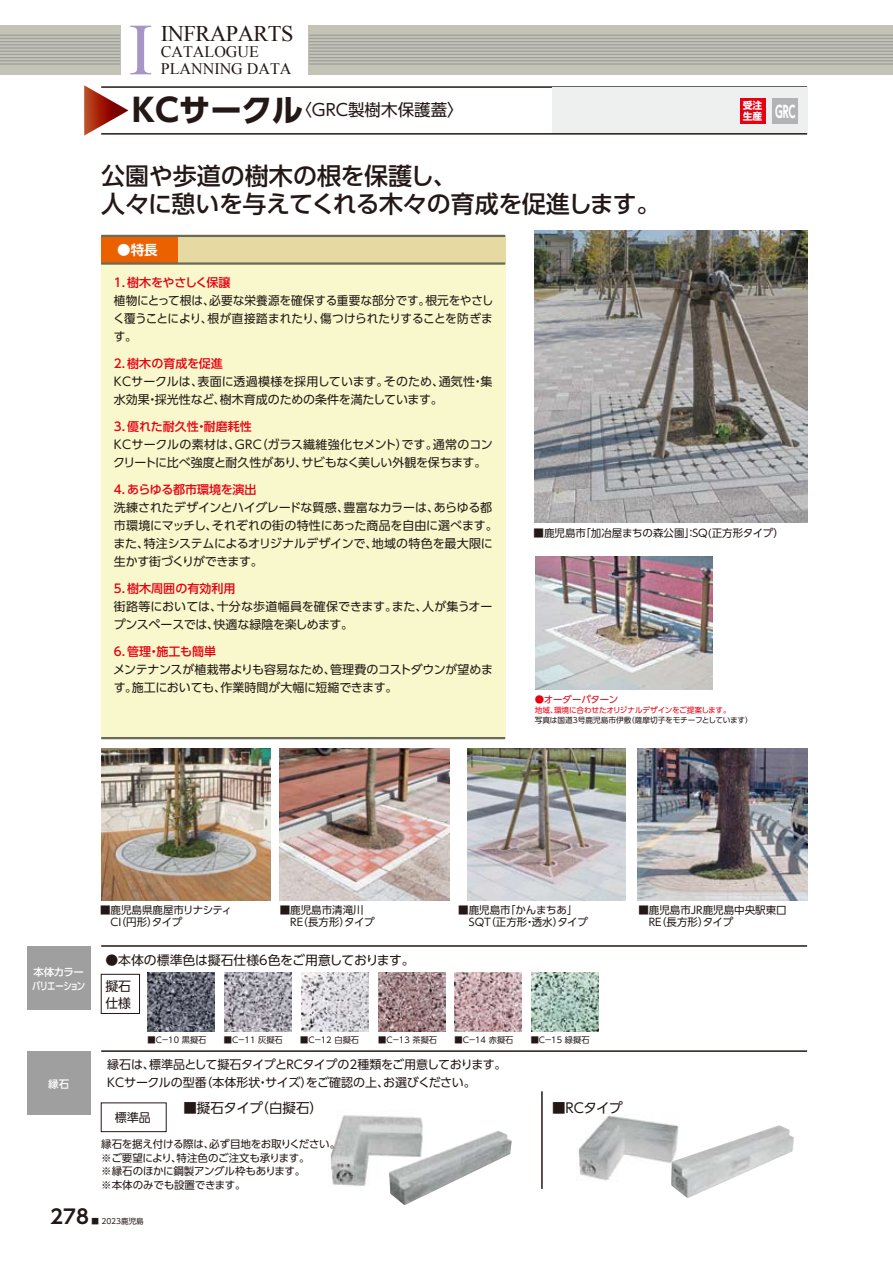
<style>
.page{position:relative;width:893px;height:1263px;background:#fff}
.page>*{position:absolute;margin:0;border:0;box-sizing:border-box;transform-origin:0 0}
.t1{font:73.5px "Times New Roman";color:#a695c6}
.t2{font:500 24px/28.5px "UD Shin Go Pro";letter-spacing:-.02em;color:#231815}
.t3{font:22.35px "Times New Roman";letter-spacing:-.02em;color:#231815}
.t4{font:700 19.5px "UD Shin Go Pro De";color:#231815}
.t5{font:16.5px "UD Shin Go Pro";color:#231815}
.t6{font:700 16.5px "UD Shin Go Pro";color:#fff;scale:.57 1}
.t7{font:16.05px "Times New Roman";color:#231815}
.t8{font:13.5px "UD Shin Go Pro";letter-spacing:-.025em;color:#231815}
.t9{font:700 13.5px "UD Shin Go Pro De";color:#fff}
.t10{font:12.9px/17.7px "UD Shin Go Pro";color:#231815}
.t11{font:12px/18px "UD Shin Go Pro";letter-spacing:-.01em;color:#231815}
.t12{font:10.5px/12px "UD Shin Go Pro";letter-spacing:-.005em;color:#231815}
.t13{font:500 10.5px/13.5px "UD Shin Go Pro";letter-spacing:-.065em;color:#fff}
.t14{font:500 10.5px "UD Shin Go Pro";letter-spacing:-.045em;color:#fff}
.t15{font:700 9.75px/11.2px "UD Shin Go Pro";color:#fff}
.t16{font:9.45px "UD Shin Go Pro";letter-spacing:-.025em;color:#e60012}
.t17{font:8.25px "UD Shin Go Pro";color:#231815}
.t18{font:7.65px/9.9px "UD Shin Go Pro";letter-spacing:-.015em;color:#231815}
.t19{font:7.5px "UD Shin Go Pro";color:#231815}
.s1{font-weight:700;font-size:31.5px}
.s2{font-weight:500;color:#e60012}
.s3{color:#e60012}
</style>
<div class="page">
<img style="left:455px;top:973px;width:67px;height:59px">
<img style="left:148px;top:973px;width:67px;height:59px">
<img style="left:225px;top:973px;width:67px;height:59px">
<img style="left:301px;top:973px;width:67px;height:59px">
<img style="left:379px;top:973px;width:67px;height:59px">
<img style="left:531px;top:973px;width:67px;height:59px">
<img style="left:578px;top:1113px;width:96px;height:68px">
<img style="left:671px;top:1125px;width:123px;height:73px">
<img style="left:330px;top:1115px;width:93px;height:71px">
<img style="left:389px;top:1130px;width:123px;height:75px">
<img style="left:101px;top:748px;width:170px;height:152px">
<img style="left:638px;top:748px;width:169px;height:152px">
<img style="left:280px;top:748px;width:169px;height:152px">
<img style="left:535px;top:556px;width:178px;height:133px">
<img style="left:468px;top:748px;width:158px;height:152px">
<img style="left:534px;top:230px;width:273px;height:293px">
<div style="left:309px;top:26px;width:584px;height:49px;background:#c3c4b6"></div>
<hr style="left:309px;top:63px;width:584px;height:2px;background:#9f9fa0">
<hr style="left:309px;top:57px;width:584px;height:1px;background:#9f9fa0">
<hr style="left:309px;top:51px;width:584px;height:1px;background:#9f9fa0">
<hr style="left:309px;top:44px;width:584px;height:1px;background:#9f9fa0">
<hr style="left:309px;top:38px;width:584px;height:1px;background:#9f9fa0">
<hr style="left:309px;top:60px;width:584px;height:1px;background:#9f9fa0">
<hr style="left:309px;top:54px;width:584px;height:1px;background:#9f9fa0">
<hr style="left:309px;top:47px;width:584px;height:2px;background:#9f9fa0">
<hr style="left:309px;top:41px;width:584px;height:1px;background:#9f9fa0">
<hr style="left:309px;top:35px;width:584px;height:1px;background:#9f9fa0">
<div style="left:0;top:26px;width:120px;height:49px;background:#c3c4b6"></div>
<hr style="left:0;top:63px;width:120px;height:2px;background:#9f9fa0">
<hr style="left:0;top:57px;width:120px;height:1px;background:#9f9fa0">
<hr style="left:0;top:51px;width:120px;height:1px;background:#9f9fa0">
<hr style="left:0;top:44px;width:120px;height:1px;background:#9f9fa0">
<hr style="left:0;top:38px;width:120px;height:1px;background:#9f9fa0">
<hr style="left:0;top:60px;width:120px;height:1px;background:#9f9fa0">
<hr style="left:0;top:54px;width:120px;height:1px;background:#9f9fa0">
<hr style="left:0;top:47px;width:120px;height:2px;background:#9f9fa0">
<hr style="left:0;top:41px;width:120px;height:1px;background:#9f9fa0">
<hr style="left:0;top:35px;width:120px;height:1px;background:#9f9fa0">
<hr style="left:101px;top:86px;width:706px;height:2px;background:#231815">
<div style="left:552px;top:87px;width:255px;height:47px;background:#eeefef"></div>
<hr style="left:101px;top:133px;width:706px;height:2px;background:#231815">
<svg style="left:84px;top:85px;width:44px;height:51px"></svg>
<div style="left:101px;top:264px;width:404px;height:474px;background:#f9f8cc"></div>
<div style="left:101px;top:236px;width:404px;height:28px;background:#e6daa2"></div>
<div style="left:101px;top:236px;width:77px;height:28px;background:#eb6100"></div>
<hr style="left:101px;top:235px;width:404px;height:2px;background:#6a6a56">
<hr style="left:101px;top:737px;width:404px;height:2px;background:#6a6a56">
<hr style="left:101px;top:262px;width:404px;height:3px;background:#6a6a56">
<hr style="left:101px;top:945px;width:706px;height:2px;background:#231815">
<div style="left:27px;top:946px;width:64px;height:64px;background:#9f9fa0"></div>
<hr style="left:101px;top:1050px;width:706px;height:2px;background:#231815">
<div style="left:27px;top:1051px;width:64px;height:64px;background:#9f9fa0"></div>
<div style="left:772px;top:98px;width:26px;height:26px;background:#b2b3b4"></div>
<div style="left:101px;top:974px;width:39px;height:40px;border:1px solid #231815"></div>
<div style="left:101px;top:1102px;width:66px;height:30px;border:1px solid #231815"></div>
<hr style="left:541px;top:1091px;width:2px;height:98px;background:#231815">
<div style="left:740px;top:98px;width:26px;height:26px;background:#e60012"></div>
<p class="t1" style="left:128px;top:0;width:26px">I</p>
<p class="t3" style="left:161px;top:18px;width:134px">INFRAPARTS</p>
<p class="t7" style="left:161px;top:41px;width:100px">CATALOGUE</p>
<p class="t7" style="left:161px;top:58px;width:132px">PLANNING DATA</p>
<p class="t5" style="left:132px;top:97px;width:333px"><span class="s1">KCサークル</span>〈GRC製樹木保護蓋〉</p>
<p class="t2" style="left:101px;top:161px;width:561px">公園や歩道の樹木の根を保護し、<br>人々に憩いを与えてくれる木々の育成を促進します。</p>
<p class="t9" style="left:117px;top:239px;width:42px">●特長</p>
<p class="t15" style="left:743px;top:99px;width:21px">受注生産</p>
<p class="t6" style="left:775px;top:98px;width:38px">GRC</p>
<p class="t11" style="left:113px;top:273px;width:382px"><span class="s2">1．樹木をやさしく保譲<br></span>植物にとって根は、必要な栄養源を確保する重要な部分です。根元をやさしく覆うことにより、根が直接踏まれたり、傷つけられたりすることを防ぎます。</p>
<p class="t11" style="left:114px;top:354px;width:380px"><span class="s2">2．樹木の育成を促進<br></span>KCサークルは、表面に透過模様を採用しています。そのため、通気性・集水効果・採光性など、樹木育成のための条件を満たしています。</p>
<p class="t11" style="left:113px;top:417px;width:381px"><span class="s2">3．優れた耐久性・耐磨耗性<br></span>KCサークルの素材は、GRC（ガラス繊維強化セメント）です。通常のコンクリートに比べ強度と耐久性があり、サビもなく美しい外観を保ちます。</p>
<p class="t11" style="left:114px;top:480px;width:386px"><span class="s2">4．あらゆる都市環境を演出<br></span>洗練されたデザインとハイグレードな質感、豊富なカラーは、あらゆる都市環境にマッチし、それぞれの街の特性にあった商品を自由に選べます。また、特注システムによるオリジナルデザインで、地域の特色を最大限に生かす街づくりができます。</p>
<p class="t11" style="left:114px;top:579px;width:380px"><span class="s2">5．樹木周囲の有効利用<br></span>街路等においては、十分な歩道幅員を確保できます。また、人が集うオープンスペースでは、快適な緑陰を楽しめます。</p>
<p class="t11" style="left:113px;top:642px;width:381px"><span class="s2">6．管理・施工も簡単<br></span>メンテナンスが植栽帯よりも容易なため、管理費のコストダウンが望めます。施工においても、作業時間が大幅に短縮できます。</p>
<p class="t12" style="left:534px;top:527px;width:252px">■鹿児島市「加冶屋まちの森公園」：SQ(正方形タイプ）</p>
<p class="t16" style="left:535px;top:692px;width:85px">●オーダーパターン</p>
<p class="t18" style="left:535px;top:705px;width:219px"><span class="s3">地域、環境に合わせたオリジナルデザインをご提案します。<br></span>写真は国道3号鹿児島市伊敷（薩摩切子をモチーフとしています）</p>
<p class="t13" style="left:32px;top:965px;width:54px">本体カラーバリエーション</p>
<p class="t14" style="left:48px;top:1075px;width:22px">縁石</p>
<p class="t12" style="left:100px;top:904px;width:134px">■鹿児島県鹿屋市リナシティ　CI（円形）タイプ</p>
<p class="t12" style="left:458px;top:903px;width:131px">■鹿児島市「かんまちあ」　SQT（正方形・透水）タイプ</p>
<p class="t12" style="left:280px;top:903px;width:96px">■鹿児島市清滝川　RE（長方形）タイプ</p>
<p class="t12" style="left:638px;top:903px;width:150px">■鹿児島市JR鹿児島中央駅東口　RE（長方形）タイプ</p>
<p class="t10" style="left:105px;top:951px;width:311px">●本体の標準色は擬石仕様6色をご用意しております。</p>
<p class="t10" style="left:105px;top:976px;width:27px">擬石仕様</p>
<p class="t17" style="left:148px;top:1033px;width:60px">■Ｃ－10 黒擬石</p>
<p class="t17" style="left:224px;top:1033px;width:60px">■Ｃ－11 灰擬石</p>
<p class="t17" style="left:300px;top:1033px;width:60px">■Ｃ－12 白擬石</p>
<p class="t17" style="left:378px;top:1033px;width:60px">■Ｃ－13 茶擬石</p>
<p class="t17" style="left:455px;top:1033px;width:60px">■Ｃ－14 赤擬石</p>
<p class="t17" style="left:531px;top:1033px;width:60px">■Ｃ－15 緑擬石</p>
<p class="t11" style="left:107px;top:1055px;width:401px">縁石は、標準品として擬石タイプとRCタイプの2種類をご用意しております。<br>KCサークルの型番（本体形状・サイズ）をご確認の上、お選びください。</p>
<p class="t8" style="left:183px;top:1097px;width:141px">■擬石タイプ（白擬石）</p>
<p class="t8" style="left:552px;top:1097px;width:72px">■RCタイプ</p>
<p class="t12" style="left:101px;top:1137px;width:241px;line-height:13.5px">縁石を据え付ける際は、必ず目地をお取りください。※ご要望により、特注色のご注文も承ります。<br>※縁石のほかに鋼製アングル枠もあります。<br>※本体のみでも設置できます。</p>
<p class="t11" style="left:115px;top:1108px;width:37px">標準品</p>
<p class="t4" style="left:50px;top:1200px;width:40px">278</p>
<p class="t19" style="left:91px;top:1215px;width:54px">■ 2023鹿児島</p>
</div>
